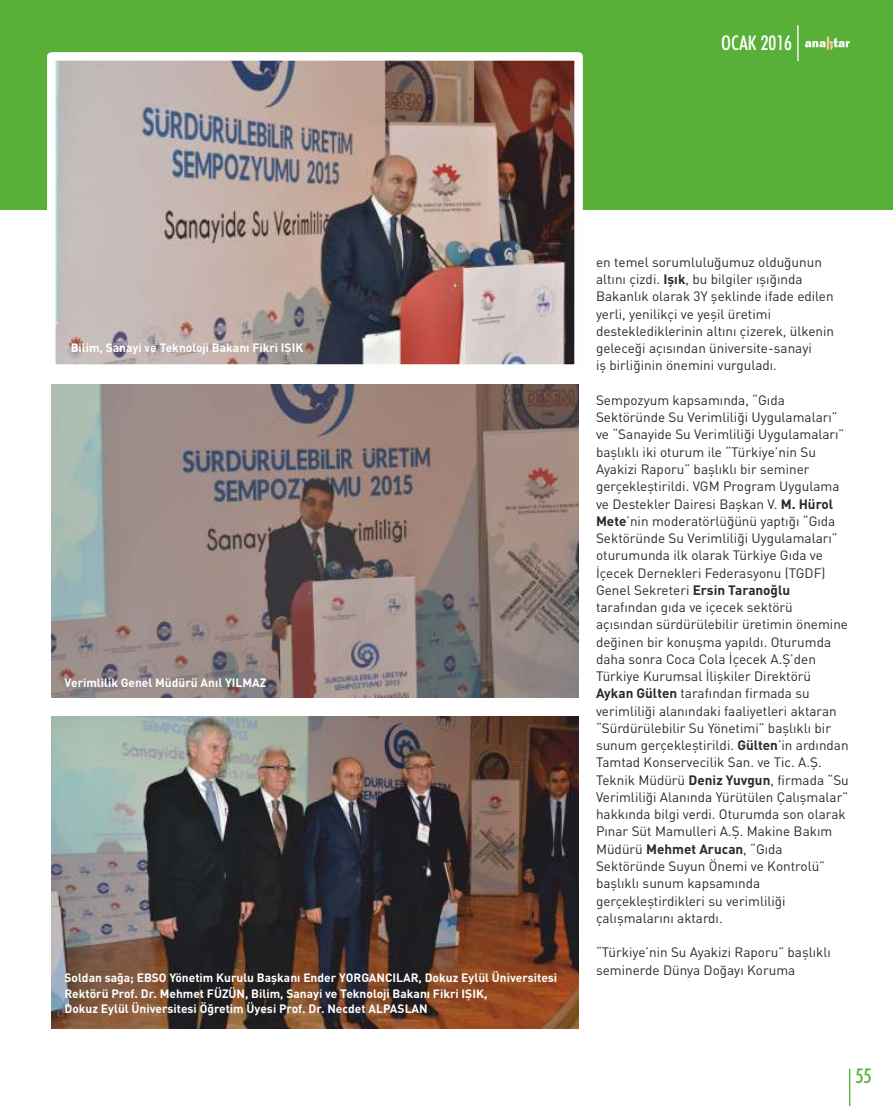
<style>
.page{position:relative;width:893px;height:1106px;background:#fff}
.page>*{position:absolute;margin:0;border:0;box-sizing:border-box;transform-origin:0 0}
.t1{font:500 condensed 20.25px "Futura BT";color:#fefefe}
.t2{font:500 condensed 20.25px "Futura BT";color:#59b039}
.t3{font:13.5px/17.2px "DIN Pro";color:#2b2a29}
.t4{font:700 12px/15.3px "DIN Pro";color:#fefefe}
.s1{font-weight:700}
</style>
<div class="page">
<svg style="left:849px;top:1068px;width:1px;height:38px"></svg>
<div style="left:0;top:0;width:893px;height:209px;background:#59b039"></div>
<svg style="left:797px;top:25px;width:2px;height:36px"></svg>
<svg style="left:805px;top:36px;width:45px;height:15px"></svg>
<img style="left:57px;top:62px;width:516px;height:301px">
<div style="left:47px;top:52px;width:536px;height:321px;border:9px solid #fefefe"></div>
<img style="left:51px;top:385px;width:528px;height:312px">
<img style="left:51px;top:716px;width:528px;height:312px">
<h1 class="t1" style="left:721px;top:35px;width:72px">OCAK 2016</h1>
<p class="t4" style="left:71px;top:341px;width:234px">Bilim, Sanayi ve Teknoloji Bakanı Fikri IŞIK</p>
<p class="t4" style="left:65px;top:675px;width:203px">Verimlilik Genel Müdürü Anıl YILMAZ</p>
<p class="t4" style="left:64px;top:971px;width:494px">Soldan sağa; EBSO Yönetim Kurulu Başkanı Ender YORGANCILAR, Dokuz Eylül Üniversitesi<br>Rektörü Prof. Dr. Mehmet FÜZÜN, Bilim, Sanayi ve Teknoloji Bakanı Fikri IŞIK,<br>Dokuz Eylül Üniversitesi Öğretim Üyesi Prof. Dr. Necdet ALPASLAN</p>
<p class="t3" style="left:596px;top:255px;width:240px">en temel sorumluluğumuz olduğunun altını çizdi. <span class="s1">Işık</span>, bu bilgiler ışığında Bakanlık olarak 3Y şeklinde ifade edilen yerli, yenilikçi ve yeşil üretimi desteklediklerinin altını çizerek, ülkenin geleceği açısından üniversite-sanayi<br>iş birliğinin önemini vurguladı.</p>
<p class="t3" style="left:596px;top:393px;width:254px">Sempozyum kapsamında, “Gıda Sektöründe Su Verimliliği Uygulamaları” ve “Sanayide Su Verimliliği Uygulamaları” başlıklı iki oturum ile “Türkiye’nin Su Ayakizi Raporu” başlıklı bir seminer gerçekleştirildi. VGM Program Uygulama ve Destekler Dairesi Başkan V. <span class="s1">M. Hürol Mete</span>’nin moderatörlüğünü yaptığı “Gıda Sektöründe Su Verimliliği Uygulamaları” oturumunda ilk olarak Türkiye Gıda ve İçecek Dernekleri Federasyonu (TGDF)<br>Genel Sekreteri <span class="s1">Ersin Taranoğlu </span>tarafından gıda ve içecek sektörü açısından sürdürülebilir üretimin önemine değinen bir konuşma yapıldı. Oturumda daha sonra Coca Cola İçecek A.Ş’den Türkiye Kurumsal İlişkiler Direktörü <span class="s1">Aykan Gülten</span> tarafından firmada su verimliliği alanındaki faaliyetleri aktaran “Sürdürülebilir Su Yönetimi” başlıklı bir sunum gerçekleştirildi. <span class="s1">Gülten</span>’in ardından Tamtad Konservecilik San. ve Tic. A.Ş.<br>Teknik Müdürü <span class="s1">Deniz Yuvgun</span>, firmada “Su Verimliliği Alanında Yürütülen Çalışmalar” hakkında bilgi verdi. Oturumda son olarak Pınar Süt Mamulleri A.Ş. Makine Bakım Müdürü <span class="s1">Mehmet Arucan</span>, “Gıda Sektöründe Suyun Önemi ve Kontrolü” başlıklı sunum kapsamında gerçekleştirdikleri su verimliliği çalışmalarını aktardı.</p>
<p class="t3" style="left:596px;top:945px;width:236px">“Türkiye’nin Su Ayakizi Raporu” başlıklı seminerde Dünya Doğayı Koruma</p>
<h1 class="t2" style="left:856px;top:1067px;width:17px">55</h1>
</div>
